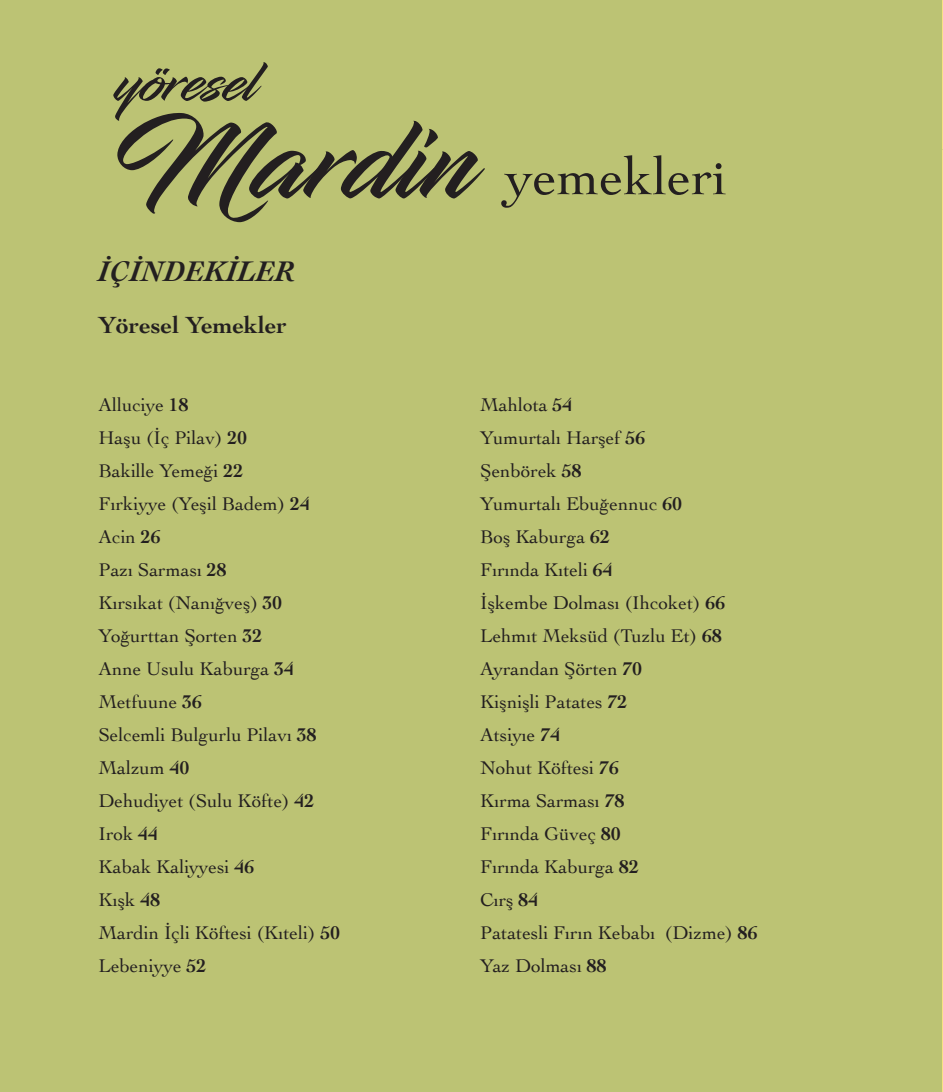
<style>
.page{position:relative;width:943px;height:1092px;background:#fff}
.page>*{position:absolute;margin:0;border:0;box-sizing:border-box;transform-origin:0 0}
.t1{font:57.4px "Infinite Stroke Condensed Bolder";color:#231f20}
.t2{font:500 54.6px "Cochin";color:#231f20}
.t3{font:italic 700 29.75px "Cochin";letter-spacing:.01em;color:#231f20}
.t4{font:700 24.5px "Cochin";color:#231f20}
.t5{font:19.25px/32.9px "Cochin";color:#231f20}
.s1{font-family:"Infinite Stroke Condensed Bolder";font-weight:400;font-size:114.8px}
.s2{font-weight:700}
</style>
<div class="page">
<hr style="left:942px;top:0;width:1px;height:1091px;background:#f8e182">
<div style="left:0;top:0;width:942px;height:1091px;background:#bcc374"></div>
<h1 class="t1" style="left:119px;top:47px;width:143px">yöresel</h1>
<h2 class="t2" style="left:110px;top:145px;width:618px"><span class="s1">Mardin</span> yemekleri</h2>
<h3 class="t3" style="left:99px;top:251px;width:198px">İÇINDEKILER</h3>
<p class="t4" style="left:99px;top:308px;width:190px">Yöresel Yemekler</p>
<p class="t5" style="left:99px;top:388px;width:243px">Alluciye <span class="s2">18<br></span>Haşu (İç Pilav) <span class="s2">20<br></span>Bakille Yemeği <span class="s2">22<br></span>Fırkiyye (Yeşil Badem) <span class="s2">24<br></span>Acin <span class="s2">26<br></span>Pazı Sarması <span class="s2">28<br></span>Kırsıkat (Nanığveş) <span class="s2">30<br></span>Yoğurttan Şorten <span class="s2">32<br></span>Anne Usulu Kaburga <span class="s2">34<br></span>Metfuune <span class="s2">36<br></span>Selcemli Bulgurlu Pilavı <span class="s2">38<br></span>Malzum <span class="s2">40<br></span>Dehudiyet (Sulu Köfte) <span class="s2">42<br></span>Irok <span class="s2">44<br></span>Kabak Kaliyyesi <span class="s2">46<br></span>Kışk <span class="s2">48<br></span>Mardin İçli Köftesi (Kıteli) <span class="s2">50<br></span>Lebeniyye <span class="s2">52</span></p>
<p class="t5" style="left:480px;top:387px;width:279px">Mahlota <span class="s2">54<br></span>Yumurtalı Harşef <span class="s2">56<br></span>Şenbörek <span class="s2">58<br></span>Yumurtalı Ebuğennuc <span class="s2">60<br></span>Boş Kaburga <span class="s2">62<br></span>Fırında Kıteli <span class="s2">64<br></span>İşkembe Dolması (Ihcoket) <span class="s2">66<br></span>Lehmıt Meksüd (Tuzlu Et) <span class="s2">68<br></span>Ayrandan Şörten <span class="s2">70<br></span>Kişnişli Patates <span class="s2">72<br></span>Atsiyıe <span class="s2">74<br></span>Nohut Köftesi <span class="s2">76<br></span>Kırma Sarması <span class="s2">78<br></span>Fırında Güveç <span class="s2">80<br></span>Fırında Kaburga <span class="s2">82<br></span>Cırş <span class="s2">84<br></span>Patatesli Fırın Kebabı (Dizme) <span class="s2">86<br></span>Yaz Dolması <span class="s2">88</span></p>
</div>
